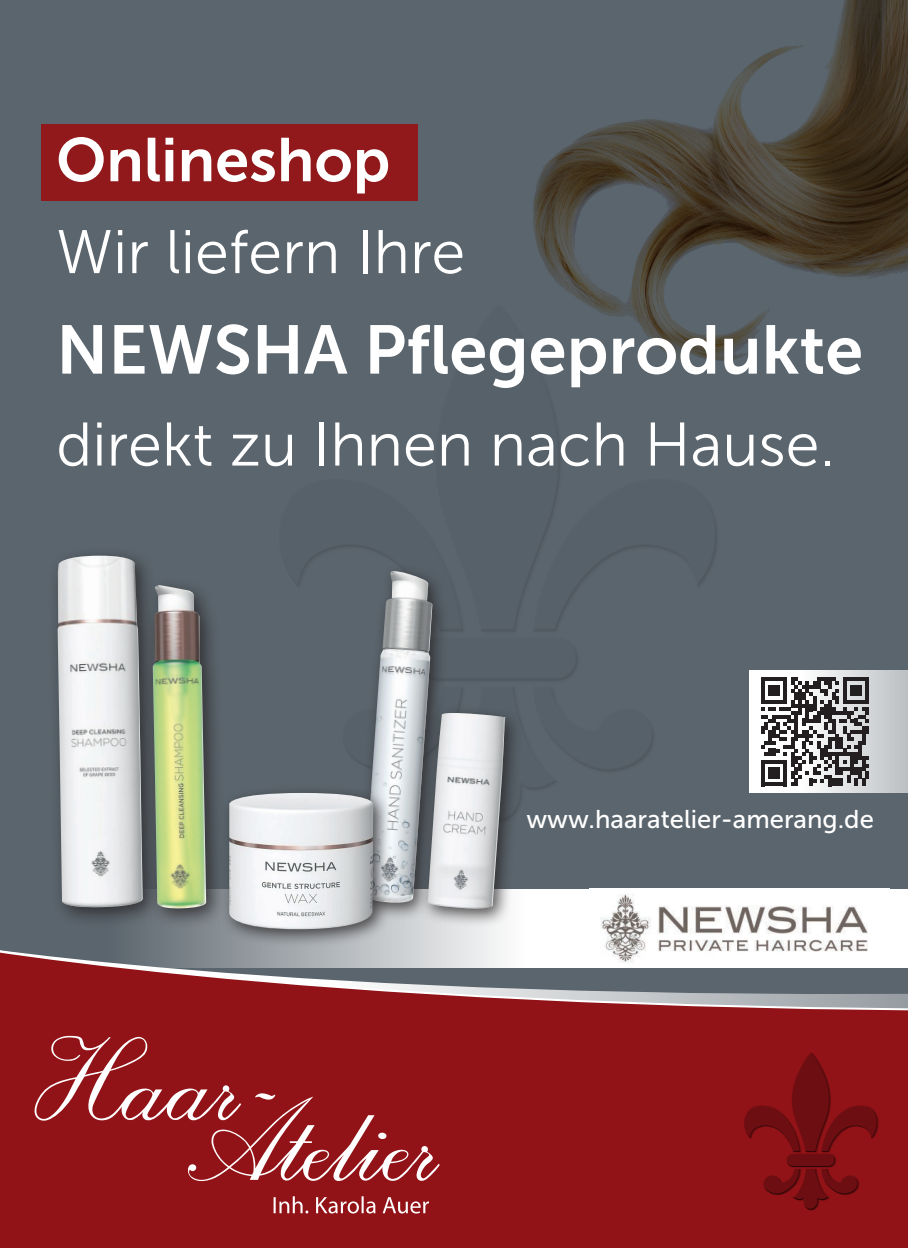
<style>
.page{position:relative;width:908px;height:1248px;background:#fff}
.page>*{position:absolute;margin:0;border:0;box-sizing:border-box;transform-origin:0 0}
.t1{font:68.4px "Museo Sans 700";color:#fff}
.t2{font:61.28px "Museo Sans 300";color:#fff}
.t3{font:61.28px "Museo Sans 700";color:#fff}
.t4{font:25.6px "Museo Sans 500";color:#fff}
</style>
<div class="page">
<div style="left:0;top:0;width:907px;height:1015px;background:#5b656d"></div>
<svg style="left:0;top:967px;width:907px;height:280px;background:#902328"></svg>
<div style="left:743px;top:1052px;width:132px;height:152px;background:#911317"></div>
<div style="left:745px;top:1054px;width:132px;height:155px;background:#231f20;opacity:.75"></div>
<div style="left:749px;top:670px;width:158px;height:122px;background:linear-gradient(to right,#fff,#c4c8cb)"></div>
<svg style="left:760px;top:677px;width:108px;height:109px;background:#848283"></svg>
<svg style="left:34px;top:1035px;width:405px;height:148px;background:#9b282c"></svg>
<svg style="left:273px;top:1196px;width:156px;height:17px;background:#ad4f52"></svg>
<svg style="left:0;top:888px;width:907px;height:79px"></svg>
<img style="left:589px;top:888px;width:299px;height:79px">
<img style="left:533px;top:0;width:374px;height:544px">
<div style="left:41px;top:124px;width:376px;height:77px;background:#91191c"></div>
<div style="left:355px;top:562px;width:168px;height:365px;background:#231f20;opacity:.75"></div>
<img style="left:363px;top:571px;width:149px;height:339px">
<div style="left:47px;top:545px;width:180px;height:384px;background:#231f20;opacity:.75"></div>
<img style="left:58px;top:555px;width:151px;height:354px">
<div style="left:220px;top:783px;width:172px;height:164px;background:#231f20;opacity:.75"></div>
<img style="left:229px;top:792px;width:144px;height:137px">
<p class="t3" style="left:56px;top:126px;width:335px">Onlineshop</p>
<p class="t2" style="left:56px;top:219px;width:410px">Wir liefern Ihre</p>
<p class="t1" style="left:56px;top:312px;width:808px">NEWSHA Pflegeprodukte</p>
<p class="t2" style="left:56px;top:411px;width:779px">direkt zu Ihnen nach Hause.</p>
<p class="t4" style="left:526px;top:805px;width:349px">www.haaratelier-amerang.de</p>
</div>
